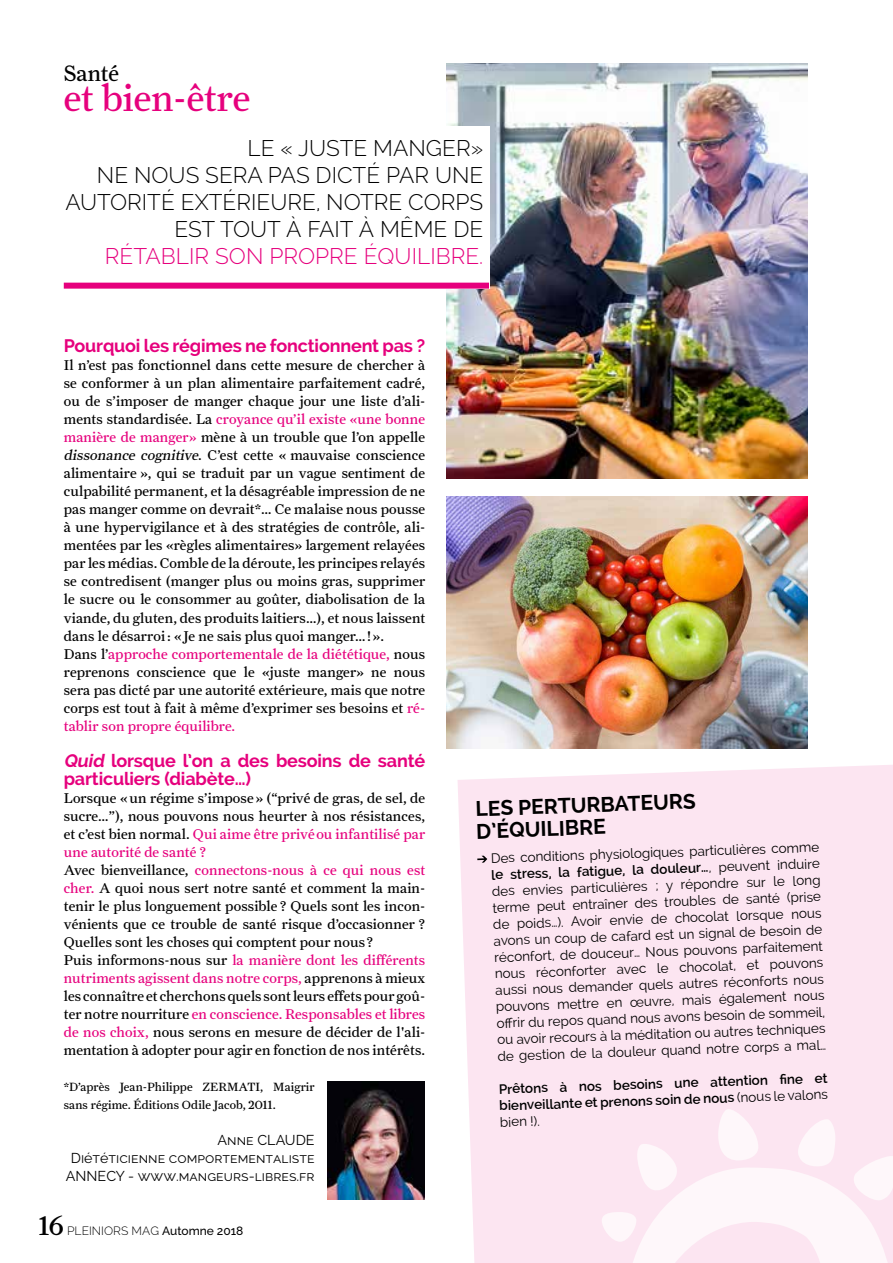
<style>
.page{position:relative;width:893px;height:1263px;background:#fff}
.page>*{position:absolute;margin:0;border:0;box-sizing:border-box;transform-origin:0 0}
.t1{font:37.5px "Farnham Text Regular LF";color:#e6007d}
.t2{font:27px "Farnham Text Regular LF";color:#000}
.t3{font:300 22.5px/27px "Raleway";color:#000;text-align:right}
.t4{font:300 22.5px "Raleway";color:#e6007d}
.t5{font:22.5px "Farnham Text Regular LF";color:#000}
.t6{font:700 21px/22.5px "Raleway";color:#000}
.t7{font:700 18px/18px "Raleway";letter-spacing:-.01em;color:#e6007d}
.t8{font:14.25px/18px "Farnham Text Regular LF";letter-spacing:.01em;color:#000}
.t9{font:14.25px/18px "Raleway";color:#000;text-align:right}
.t10{font:13.5px/16.5px "Raleway";color:#000}
.t11{font:600 13.5px/16.5px "Raleway";color:#000;text-align:justify}
.t12{font:12px/18px "Farnham Text Regular LF";letter-spacing:.01em;color:#000}
.t13{font:300 12px "Raleway";color:#000}
.s1{color:#e6007d}
.s2{font-style:italic}
.s3{font-weight:500}
.s4{font-weight:600}
.s5{font-weight:400}
</style>
<div class="page">
<img style="left:446px;top:64px;width:362px;height:414px">
<img style="left:446px;top:496px;width:362px;height:253px">
<div style="left:0;top:126px;width:489px;height:163px;background:#fff"></div>
<img style="left:327px;top:1082px;width:98px;height:117px">
<div style="left:458px;top:765px;width:435px;height:498px;background:#fce5f1"></div>
<svg style="left:477px;top:856px;width:10px;height:7px"></svg>
<svg style="left:602px;top:1108px;width:291px;height:155px"></svg>
<div style="left:64px;top:283px;width:425px;height:6px;background:#e6007d"></div>
<h3 class="t5" style="left:64px;top:60px;width:57px">Santé</h3>
<h1 class="t1" style="left:64px;top:75px;width:188px">et bien-être</h1>
<h3 class="t3" style="left:65px;top:135px;width:419px">LE « JUSTE MANGER»<br>NE NOUS SERA PAS DICTÉ PAR UNE<br>AUTORITÉ EXTÉRIEURE, NOTRE CORPS<br>EST TOUT À FAIT À MÊME DE</h3>
<h3 class="t4" style="left:105px;top:243px;width:380px">RÉTABLIR SON PROPRE ÉQUILIBRE.</h3>
<p class="t7" style="left:64px;top:337px;width:363px">Pourquoi les régimes ne fonctionnent pas ?</p>
<p class="t8" style="left:64px;top:356px;width:363px">Il n’est pas fonctionnel dans cette mesure de chercher à se conformer à un plan alimentaire parfaitement cadré, ou de s’imposer de manger chaque jour une liste d’ali&shy;ments standardisée. La <span class="s1">croyance qu’il existe «une bonne manière de manger»</span> mène à un trouble que l’on appelle <span class="s2">dissonance cognitive</span>. C’est cette « mauvaise conscience alimentaire », qui se traduit par un vague sentiment de culpabilité permanent, et la désagréable impression de ne pas manger comme on devrait*… Ce malaise nous pousse à une hypervigilance et à des stratégies de contrôle, ali&shy;mentées par les «règles alimentaires» largement relayées par les médias. Comble de la déroute, les principes relayés se contredisent (manger plus ou moins gras, supprimer le sucre ou le consommer au goûter, diabolisation de la viande, du gluten, des produits laitiers…), et nous laissent dans le désarroi : « Je ne sais plus quoi manger… ! ».<br>Dans l’<span class="s1">approche comportementale de la diététique,</span> nous reprenons conscience que le «juste manger» ne nous sera pas dicté par une autorité extérieure, mais que notre corps est tout à fait à même d’exprimer ses besoins et <span class="s1">ré&shy;tablir son propre équilibre.</span></p>
<p class="t7" style="left:64px;top:751px;width:363px"><span class="s2">Quid</span> lorsque l’on a des besoins de santé particuliers (diabète…)</p>
<p class="t8" style="left:64px;top:789px;width:363px">Lorsque « un régime s’impose » (“privé de gras, de sel, de sucre…”), nous pouvons nous heurter à nos résistances, et c’est bien normal. <span class="s1">Qui aime être privé ou infantilisé par une autorité de santé ?<br></span>Avec bienveillance, <span class="s1">connectons-nous à ce qui nous est cher.</span> A quoi nous sert notre santé et comment la main&shy;tenir le plus longuement possible ? Quels sont les incon&shy;vénients que ce trouble de santé risque d’occasionner ?<br>Quelles sont les choses qui comptent pour nous ?<br>Puis informons-nous sur <span class="s1">la manière dont les différents nutriments agissent dans notre corps,</span> apprenons à mieux les connaître et cherchons quels sont leurs effets pour goû&shy;ter notre nourriture <span class="s1">en conscience. Responsables et libres de nos choix,</span> nous serons en mesure de décider de l'ali&shy;mentation à adopter pour agir en fonction de nos intérêts.</p>
<p class="t12" style="left:64px;top:1078px;width:252px">*D’après Jean-Philippe ZERMATI, Maigrir sans régime. Éditions Odile Jacob, 2011.</p>
<p class="t9" style="left:66px;top:1131px;width:250px">Anne CLAUDE<br>Diététicienne comportementaliste<br>ANNECY - www.mangeurs-libres.fr</p>
<h2 class="t2" style="left:39px;top:1210px;width:26px">16</h2>
<p class="t13" style="left:67px;top:1224px;width:178px">PLEINIORS MAG <span class="s3">Automne 2018</span></p>
<h3 class="t6" style="left:475px;top:797px;width:222px;rotate:-2deg">LES PERTURBATEURS<br>D’ÉQUILIBRE</h3>
<p class="t10" style="left:490px;top:850px;width:333px;rotate:-2deg">Des conditions physiologiques particulières com m e <span class="s4">le stress, la fatigue, la douleur…</span>, peuvent induire des envies particulières ; y répondre sur le long term e peut entraîner des troubles de santé (prise de poids…). Avoir envie de chocolat lorsque nous avons un coup de cafard est un signalde besoin de réconfort, de douceur… Nous pouvons parfaitem ent nous réconforter avec le chocolat, et pouvons aussi nous dem ander quels autres réconforts nous pouvons m ettre en œuvre, m ais égalem ent nous offrirdu repos quand nous avons besoin de som m eil, ou avoirrecours à la m éditation ou autres techniques de gestion de la douleur quand notre corps a m al…</p>
<p class="t11" style="left:499px;top:1081px;width:331px;rotate:-2deg">Prêtons à nos besoins une attention fi ne et bienveillante et prenons soin de nous <span class="s5">(nous le valons bien !).</span></p>
</div>
